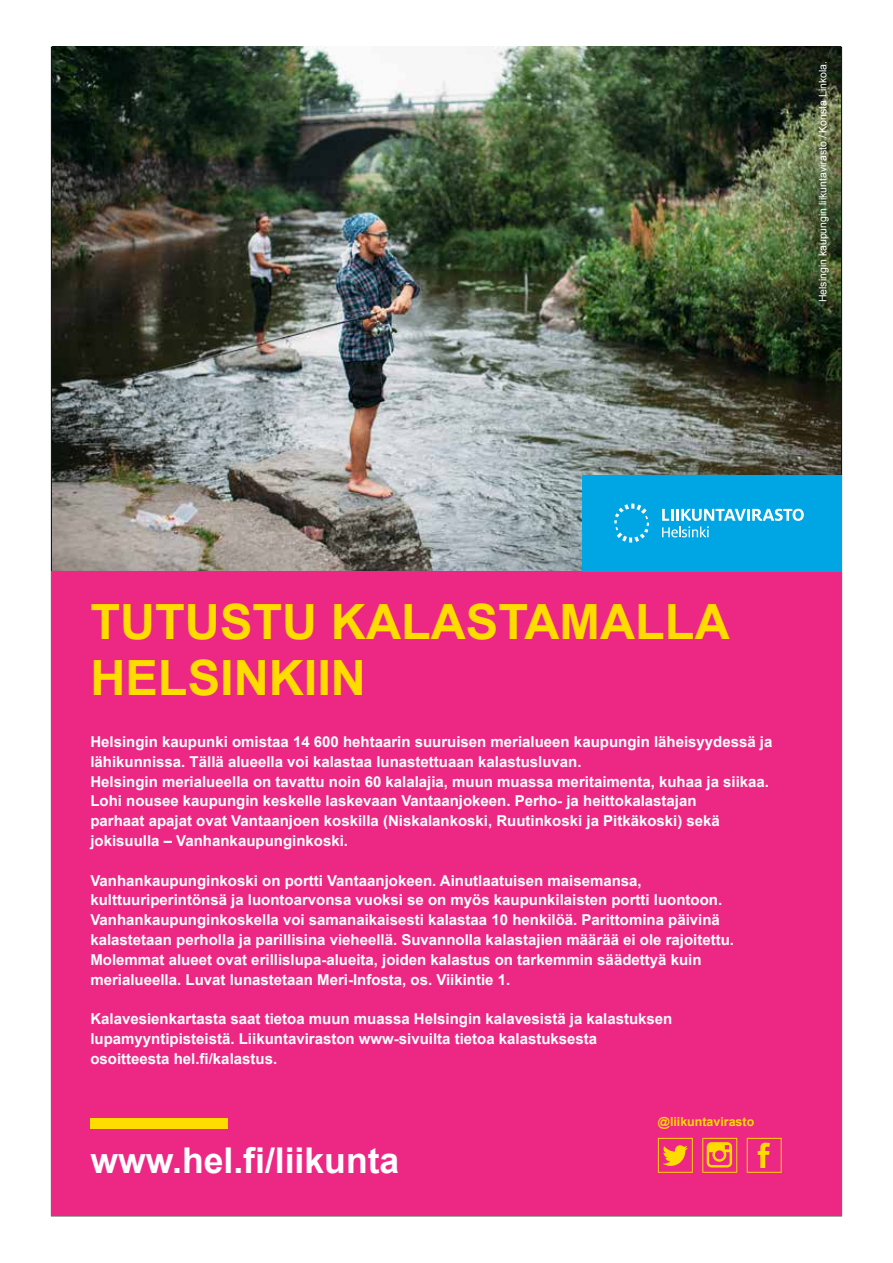
<style>
.page{position:relative;width:893px;height:1263px;background:#fff}
.page>*{position:absolute;margin:0;border:0;box-sizing:border-box;transform-origin:0 0}
.t1{font:700 48.6px/55.7px "Arial";color:#ffdc00}
.t2{font:700 35.55px "Arial";color:#fff}
.t3{font:700 15px/19.8px "Arial";color:#fff}
.t4{font:700 12.45px "Arial";color:#ffdc00}
.t5{font:10.5px "Arial";color:#fff}
</style>
<div class="page">
<img style="left:52px;top:47px;width:789px;height:525px">
<div style="left:51px;top:572px;width:790px;height:644px;background:#ed2884"></div>
<div style="left:582px;top:475px;width:260px;height:97px;background:#00a5e3"></div>
<svg style="left:614px;top:504px;width:35px;height:38px"></svg>
<svg style="left:662px;top:509px;width:142px;height:28px"></svg>
<div style="left:90px;top:1118px;width:137px;height:10px;background:#ffdc00"></div>
<svg style="left:658px;top:1138px;width:35px;height:35px"></svg>
<svg style="left:747px;top:1138px;width:35px;height:35px"></svg>
<svg style="left:702px;top:1138px;width:35px;height:35px"></svg>
<p class="t5" style="left:816px;top:302px;width:243px;rotate:-90deg">Helsingin kaupungin liikuntavirasto / Konsta Linkola.</p>
<h1 class="t1" style="left:90px;top:596px;width:641px">TUTUSTU KALASTAMALLA<br>HELSINKIIN</h1>
<p class="t3" style="left:90px;top:732px;width:683px">Helsingin kaupunki omistaa 14 600 hehtaarin suuruisen merialueen kaupungin läheisyydessä ja lähikunnissa. Tällä alueella voi kalastaa lunastettuaan kalastusluvan.<br>Helsingin merialueella on tavattu noin 60 kalalajia, muun muassa meritaimenta, kuhaa ja siikaa.<br>Lohi nousee kaupungin keskelle laskevaan Vantaanjokeen. Perho- ja heittokalastajan<br>parhaat apajat ovat Vantaanjoen koskilla (Niskalankoski, Ruutinkoski ja Pitkäkoski) sekä jokisuulla – Vanhankaupunginkoski.</p>
<p class="t3" style="left:90px;top:871px;width:645px">Vanhankaupunginkoski on portti Vantaanjokeen. Ainutlaatuisen maisemansa, kulttuuriperintönsä ja luontoarvonsa vuoksi se on myös kaupunkilaisten portti luontoon.<br>Vanhankaupunginkoskella voi samanaikaisesti kalastaa 10 henkilöä. Parittomina päivinä kalastetaan perholla ja parillisina vieheellä. Suvannolla kalastajien määrää ei ole rajoitettu.<br>Molemmat alueet ovat erillislupa-alueita, joiden kalastus on tarkemmin säädettyä kuin merialueella. Luvat lunastetaan Meri-Infosta, os. Viikintie 1.</p>
<p class="t3" style="left:90px;top:1009px;width:583px">Kalavesienkartasta saat tietoa muun muassa Helsingin kalavesistä ja kalastuksen lupamyyntipisteistä. Liikuntaviraston www-sivuilta tietoa kalastuksesta osoitteesta hel.fi/kalastus.</p>
<h2 class="t2" style="left:90px;top:1137px;width:310px">www.hel.fi/liikunta</h2>
<p class="t4" style="left:658px;top:1113px;width:98px">@liikuntavirasto</p>
</div>
